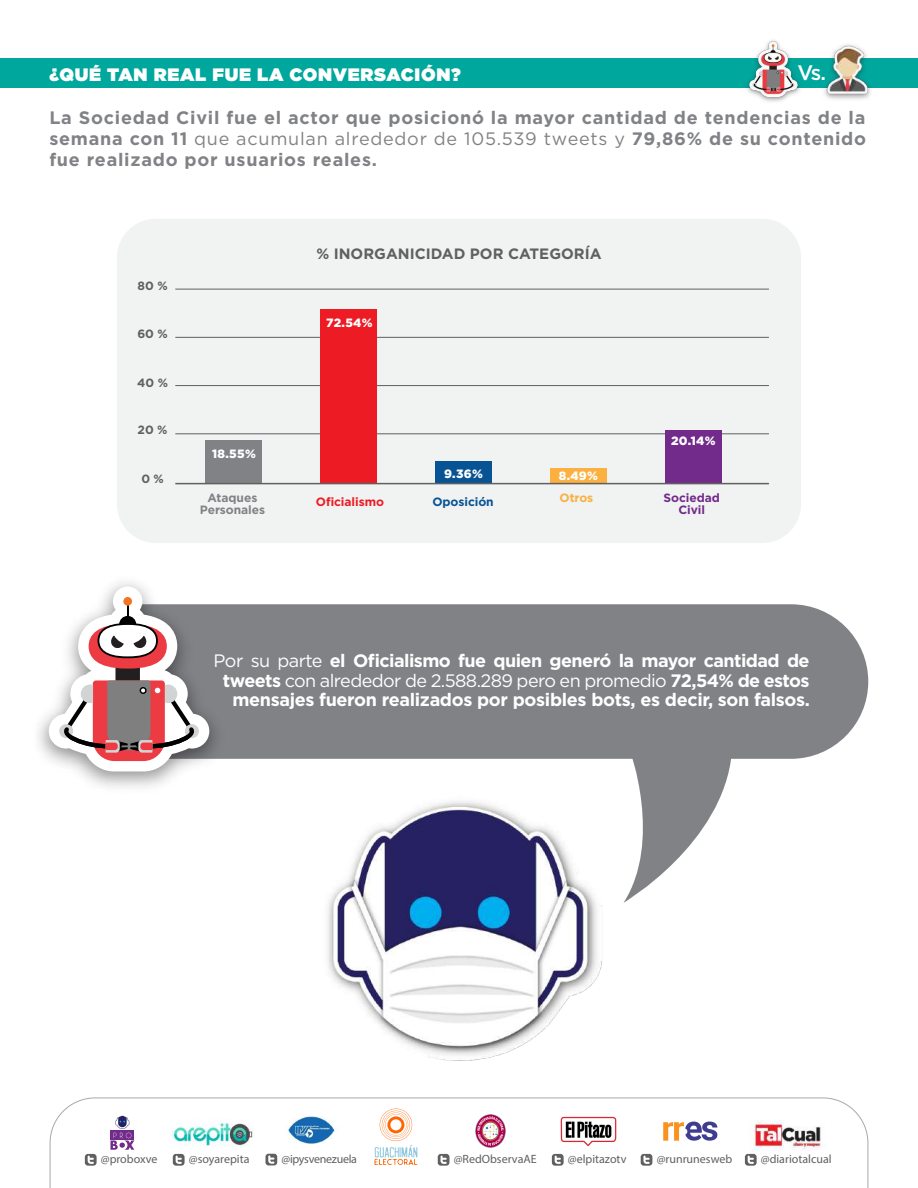
<style>
.page{position:relative;width:918px;height:1188px;background:#fff}
.page>*{position:absolute;margin:0;border:0;box-sizing:border-box;transform-origin:0 0}
.t1{font:500 21px "Gotham";color:#fff}
.t2{font:700 18px/19.5px "Gotham";letter-spacing:-.02em;color:#fff;text-align:right}
.t3{font:700 18px/21px "Gotham";letter-spacing:.04em;color:#808285;text-align:justify}
.t4{font:900 18px "Gotham";letter-spacing:.04em;color:#fff}
.t5{font:700 15px "Gotham";color:#606060}
.t6{font:12px "Myriad Pro";color:#606060}
.t7{font:900 12px "Gotham";letter-spacing:.025em;color:#fff}
.t8{font:700 12px "Gotham";letter-spacing:-.005em;color:#808285}
.t9{font:12px "Myriad Pro";letter-spacing:-.025em;color:#606060}
.t10{font:700 12px "Gotham";letter-spacing:-.005em;color:#606060}
.t11{font:700 12px/12px "Gotham";letter-spacing:-.005em;color:#722b8a;text-align:center}
.t12{font:700 12px "Gotham";letter-spacing:-.005em;color:#ed1c24}
.t13{font:700 12px "Gotham";letter-spacing:-.005em;color:#085394}
.t14{font:700 12px "Gotham";letter-spacing:-.005em;color:#fbb040}
.s1{font-weight:400}
</style>
<div class="page">
<svg style="left:49px;top:1097px;width:820px;height:91px"></svg>
<svg style="left:110px;top:1116px;width:24px;height:34px"></svg>
<svg style="left:85px;top:1154px;width:12px;height:12px"></svg>
<img style="left:548px;top:1118px;width:81px;height:30px">
<svg style="left:552px;top:1154px;width:12px;height:12px"></svg>
<svg style="left:438px;top:1154px;width:11px;height:12px"></svg>
<img style="left:661px;top:1102px;width:58px;height:58px">
<svg style="left:641px;top:1154px;width:11px;height:12px"></svg>
<svg style="left:374px;top:1118px;width:43px;height:47px"></svg>
<img style="left:285px;top:1118px;width:55px;height:25px">
<svg style="left:265px;top:1154px;width:12px;height:11px"></svg>
<img style="left:171px;top:1120px;width:84px;height:29px">
<svg style="left:173px;top:1154px;width:12px;height:12px"></svg>
<svg style="left:745px;top:1154px;width:12px;height:12px"></svg>
<img style="left:749px;top:1120px;width:79px;height:30px">
<img style="left:476px;top:1118px;width:30px;height:29px">
<div style="left:0;top:58px;width:918px;height:30px;background:#00a79d"></div>
<img style="left:824px;top:44px;width:47px;height:55px">
<img style="left:747px;top:40px;width:53px;height:62px">
<div style="left:117px;top:219px;width:684px;height:324px;background:#f1f2f2;border-radius:39px"></div>
<hr style="left:175px;top:433px;width:594px;height:1px;background:#606060">
<hr style="left:175px;top:385px;width:594px;height:1px;background:#606060">
<hr style="left:175px;top:337px;width:594px;height:1px;background:#606060">
<hr style="left:175px;top:289px;width:594px;height:1px;background:#606060">
<div style="left:320px;top:309px;width:57px;height:174px;background:#ed1c24"></div>
<div style="left:550px;top:468px;width:57px;height:15px;background:#fbb040"></div>
<div style="left:665px;top:431px;width:57px;height:52px;background:#722b8a"></div>
<div style="left:205px;top:441px;width:57px;height:42px;background:#808285"></div>
<div style="left:435px;top:462px;width:57px;height:21px;background:#085394"></div>
<hr style="left:175px;top:483px;width:594px;height:1px;background:#606060">
<img style="left:268px;top:801px;width:380px;height:317px">
<div style="left:234px;top:604px;width:634px;height:155px;background:#808285"></div>
<svg style="left:624px;top:750px;width:108px;height:153px"></svg>
<img style="left:38px;top:582px;width:196px;height:206px">
<svg style="left:49px;top:587px;width:160px;height:184px"></svg>
<p class="t4" style="left:49px;top:62px;width:413px">¿QUÉ TAN REAL FUE LA CONVERSACIÓN?</p>
<p class="t3" style="left:49px;top:107px;width:818px">La Sociedad Civil fue el actor que posicionó la mayor cantidad de tendencias de la semana con 11 <span class="s1">que acumulan alrededor de 105.539 tweets y</span> 79,86% de su contenido fue realizado por usuarios reales.</p>
<p class="t1" style="left:797px;top:59px;width:30px">Vs.</p>
<p class="t10" style="left:138px;top:277px;width:32px">80 %</p>
<p class="t10" style="left:137px;top:326px;width:32px">60 %</p>
<p class="t10" style="left:137px;top:374px;width:32px">40 %</p>
<p class="t10" style="left:138px;top:421px;width:31px">20 %</p>
<p class="t10" style="left:141px;top:471px;width:24px">0 %</p>
<p class="t5" style="left:316px;top:244px;width:287px">% INORGANICIDAD POR CATEGORÍA</p>
<p class="t7" style="left:212px;top:445px;width:45px">18.55%</p>
<p class="t7" style="left:326px;top:314px;width:48px">72.54%</p>
<p class="t7" style="left:444px;top:465px;width:40px">9.36%</p>
<p class="t8" style="left:208px;top:490px;width:51px">Ataques</p>
<p class="t12" style="left:316px;top:494px;width:70px">Oficialismo</p>
<p class="t13" style="left:432px;top:494px;width:63px">Oposición</p>
<p class="t8" style="left:200px;top:502px;width:67px">Personales</p>
<p class="t7" style="left:559px;top:468px;width:41px">8.49%</p>
<p class="t14" style="left:560px;top:490px;width:35px">Otros</p>
<p class="t7" style="left:671px;top:433px;width:46px">20.14%</p>
<p class="t11" style="left:664px;top:492px;width:58px">Sociedad<br>Civil</p>
<p class="t2" style="left:214px;top:651px;width:598px"><span class="s1">Por su parte</span> el Oficialismo fue quien generó la mayor cantidad de tweets <span class="s1">con alrededor de 2.588.289 pero en promedio</span> 72,54% de estos mensajes fueron realizados por posibles bots, es decir, son falsos.</p>
<p class="t6" style="left:101px;top:1152px;width:58px">@proboxve</p>
<p class="t6" style="left:189px;top:1152px;width:62px">@soyarepita</p>
<p class="t9" style="left:281px;top:1152px;width:77px">@ipysvenezuela</p>
<p class="t6" style="left:454px;top:1152px;width:84px">@RedObservaAE</p>
<p class="t6" style="left:568px;top:1152px;width:60px">@elpitazotv</p>
<p class="t6" style="left:657px;top:1152px;width:77px">@runrunesweb</p>
<p class="t6" style="left:761px;top:1152px;width:72px">@diariotalcual</p>
</div>
